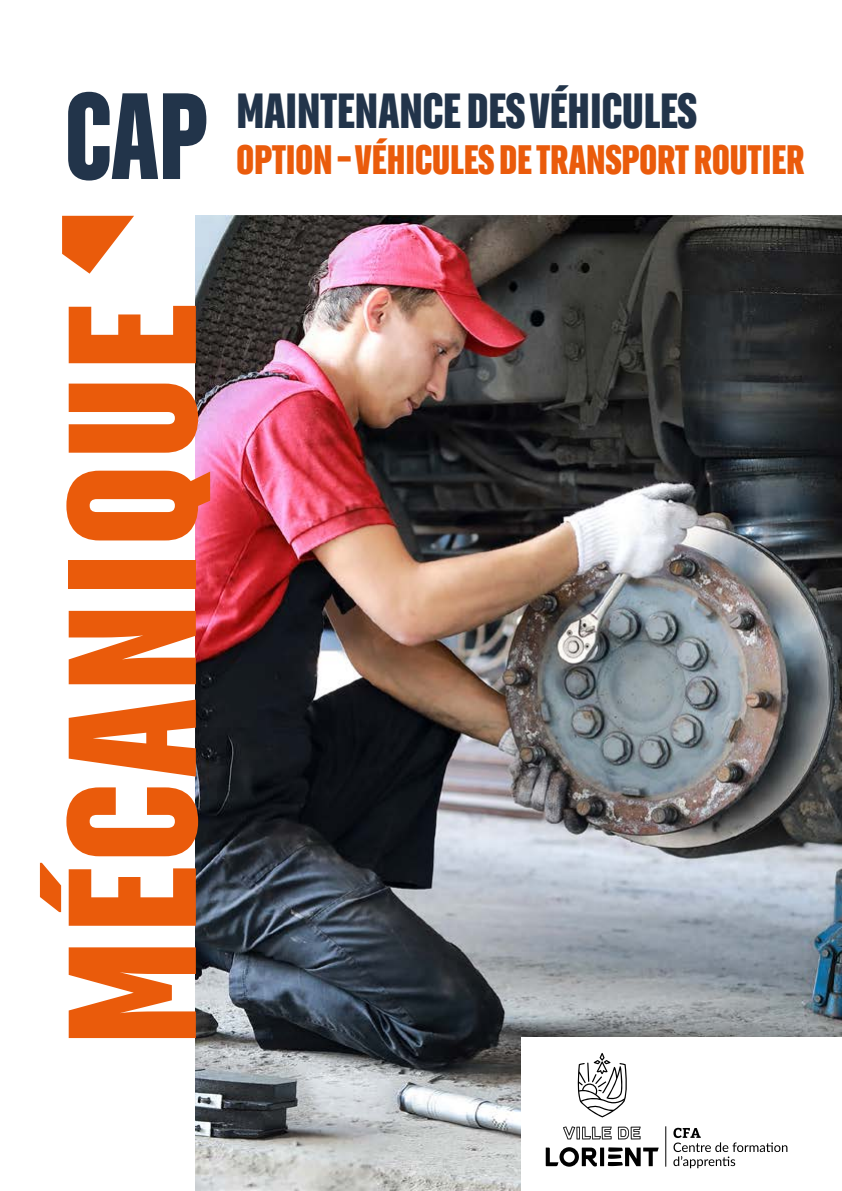
<style>
.page{position:relative;width:842px;height:1191px;background:#fff}
.page>*{position:absolute;margin:0;border:0;box-sizing:border-box;transform-origin:0 0}
.t1{font:800 176.4px "Kalon";letter-spacing:.04em;color:#ea5b0b}
.t2{font:800 118.8px "Kalon";color:#22344a;scale:.91 1}
.t3{font:800 48px "Kalon";color:#22344a}
.t4{font:800 40px "Kalon";color:#ea5b0b}
</style>
<div class="page">
<img style="left:196px;top:216px;width:646px;height:975px">
<svg style="left:62px;top:216px;width:72px;height:58px"></svg>
<div style="left:522px;top:1037px;width:320px;height:154px;background:#fff"></div>
<svg style="left:577px;top:1053px;width:50px;height:64px"></svg>
<svg style="left:563px;top:1126px;width:49px;height:13px"></svg>
<svg style="left:618px;top:1126px;width:23px;height:13px"></svg>
<hr style="left:600px;top:1147px;width:4px;height:19px;background:#000">
<svg style="left:546px;top:1147px;width:51px;height:19px"></svg>
<svg style="left:608px;top:1147px;width:51px;height:19px"></svg>
<hr style="left:665px;top:1126px;width:1px;height:40px;background:#000">
<svg style="left:673px;top:1127px;width:114px;height:41px"></svg>
<h2 class="t2" style="left:65px;top:68px;width:157px">CAP</h2>
<p class="t3" style="left:236px;top:83px;width:462px">MAINTENANCE DES VÉHICULES</p>
<p class="t4" style="left:236px;top:137px;width:570px">OPTION – VÉHICULES DE TRANSPORT ROUTIER</p>
<h1 class="t1" style="left:31px;top:1045px;width:742px;rotate:-90deg">MÉCANIQUE</h1>
</div>
